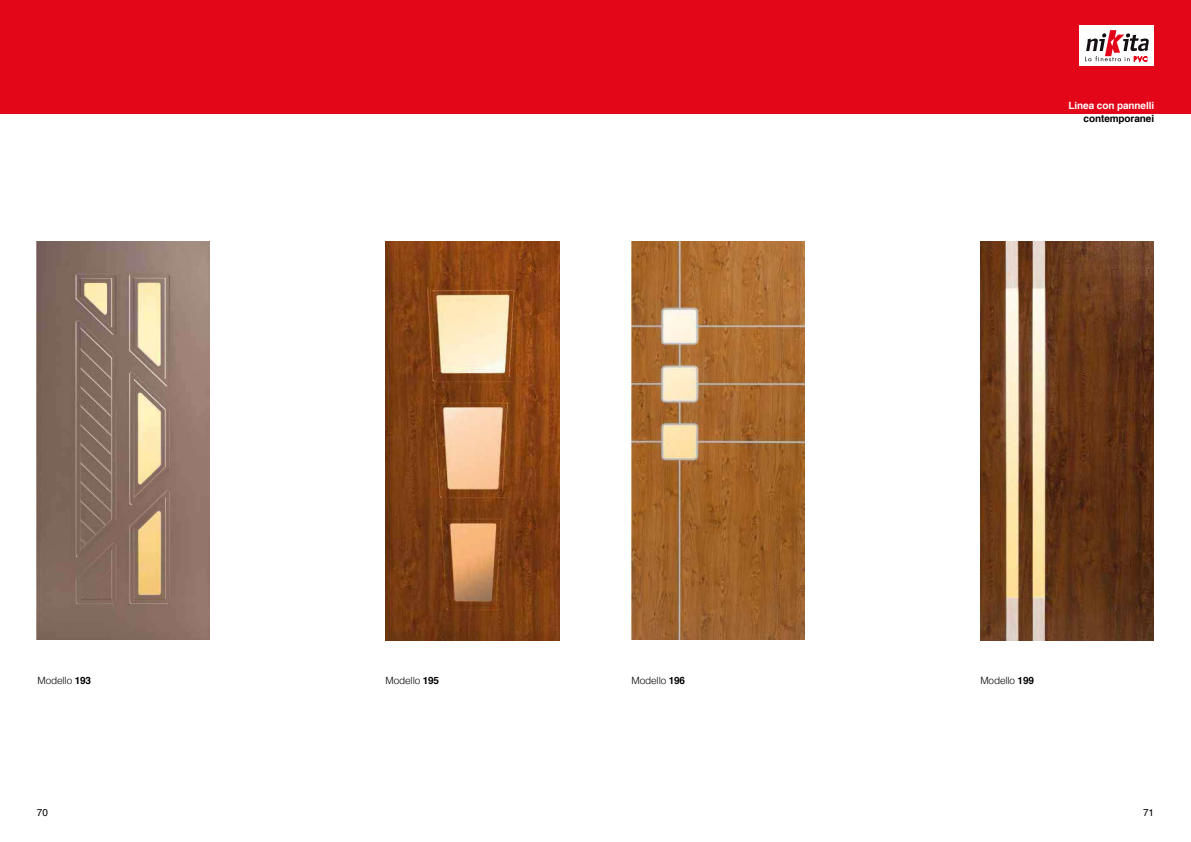
<style>
.page{position:relative;width:1191px;height:842px;background:#fff}
.page>*{position:absolute;margin:0;border:0;box-sizing:border-box;transform-origin:0 0}
.t1{font:300 10px "Helvetica";letter-spacing:-.015em;color:#000}
.t2{font:700 10px "Helvetica";letter-spacing:-.01em;color:#fff}
.t3{font:700 10px "Helvetica";letter-spacing:-.01em;color:#000}
.t4{font:10px "Helvetica";color:#000}
.s1{font-weight:700}
</style>
<div class="page">
<img style="left:386px;top:241px;width:173px;height:399px">
<img style="left:36px;top:241px;width:174px;height:399px">
<img style="left:631px;top:241px;width:173px;height:399px">
<img style="left:980px;top:241px;width:174px;height:399px">
<div style="left:0;top:0;width:1191px;height:114px;background:#e30518"></div>
<div style="left:1079px;top:26px;width:75px;height:40px;background:#fff"></div>
<svg style="left:1085px;top:25px;width:64px;height:38px"></svg>
<p class="t2" style="left:1068px;top:98px;width:87px">Linea con pannelli</p>
<p class="t3" style="left:1083px;top:111px;width:72px">contemporanei</p>
<p class="t1" style="left:38px;top:672px;width:55px">Modello <span class="s1">193</span></p>
<p class="t1" style="left:386px;top:672px;width:55px">Modello <span class="s1">195</span></p>
<p class="t1" style="left:631px;top:672px;width:55px">Modello <span class="s1">196</span></p>
<p class="t1" style="left:980px;top:672px;width:55px">Modello <span class="s1">199</span></p>
<p class="t4" style="left:37px;top:805px;width:13px">70</p>
<p class="t4" style="left:1143px;top:805px;width:13px">71</p>
</div>
